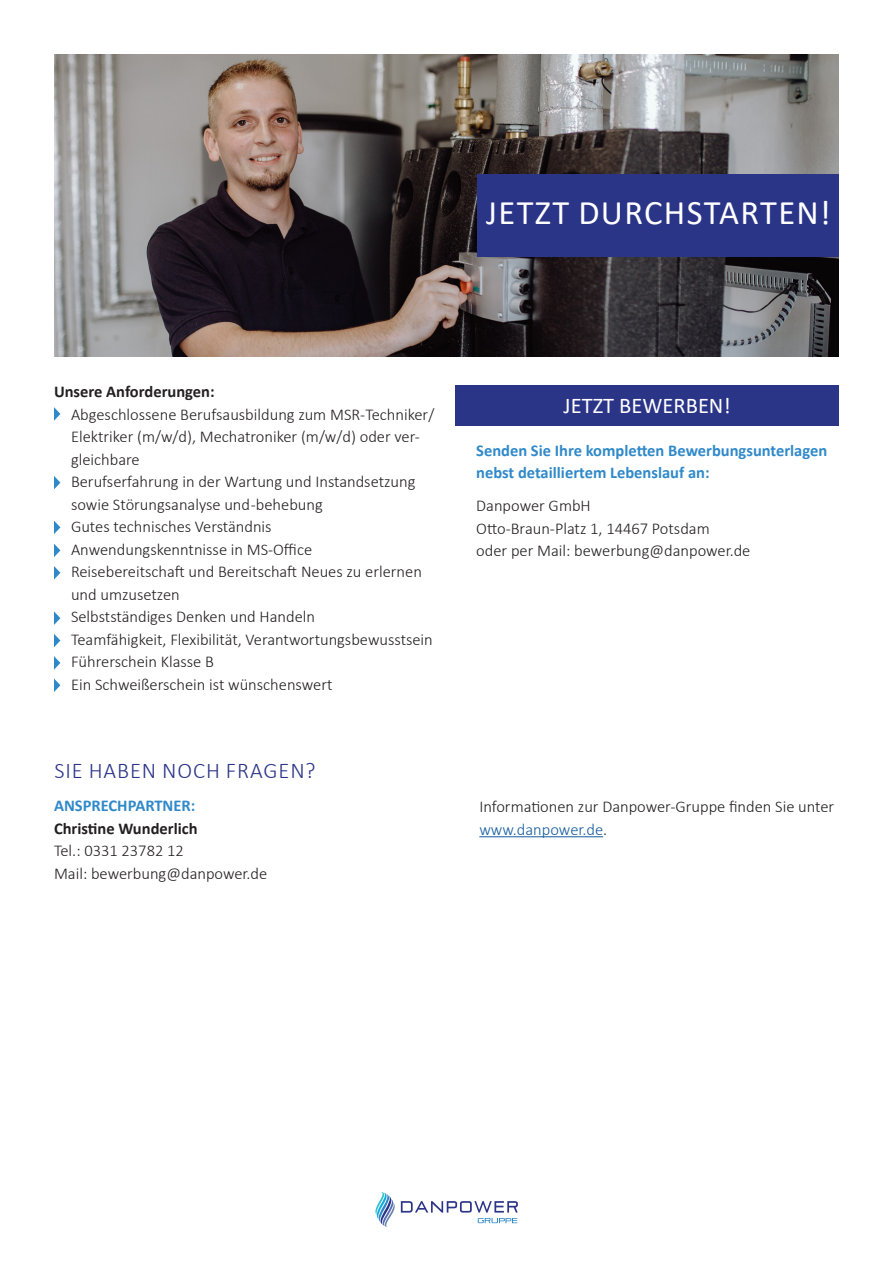
<style>
.page{position:relative;width:893px;height:1263px;background:#fff}
.page>*{position:absolute;margin:0;border:0;box-sizing:border-box;transform-origin:0 0}
.t1{font:34.5px "Calibri";letter-spacing:.04em;color:#fff}
.t2{font:300 22.5px "Calibri";letter-spacing:.04em;color:#2b3588}
.t3{font:22.5px "Calibri";color:#fff}
.t4{font:300 16.5px/22.5px "Calibri";color:#231f20}
.t5{font:700 16.5px/22.5px "Calibri";color:#2f89c9}
.t6{font:700 16.5px "Calibri";color:#231f20}
.s1{color:#175d9e}
</style>
<div class="page">
<svg style="left:401px;top:1201px;width:117px;height:11px"></svg>
<svg style="left:478px;top:1218px;width:39px;height:5px"></svg>
<svg style="left:375px;top:1192px;width:20px;height:35px"></svg>
<hr style="left:479px;top:836px;width:124px;height:1px;background:#175d9e">
<div style="left:455px;top:385px;width:384px;height:40px;background:#2b3588"></div>
<svg style="left:54px;top:407px;width:6px;height:14px"></svg>
<svg style="left:54px;top:476px;width:6px;height:13px"></svg>
<svg style="left:54px;top:634px;width:6px;height:13px"></svg>
<img style="left:54px;top:54px;width:785px;height:302px">
<div style="left:477px;top:174px;width:362px;height:82px;background:#2b3588"></div>
<svg style="left:54px;top:521px;width:6px;height:13px"></svg>
<svg style="left:54px;top:544px;width:6px;height:13px"></svg>
<svg style="left:54px;top:566px;width:6px;height:13px"></svg>
<svg style="left:54px;top:611px;width:6px;height:14px"></svg>
<svg style="left:54px;top:678px;width:6px;height:14px"></svg>
<svg style="left:54px;top:656px;width:6px;height:14px"></svg>
<p class="t1" style="left:486px;top:189px;width:346px">JETZT DURCHSTARTEN!</p>
<p class="t6" style="left:54px;top:380px;width:162px">Unsere Anforderungen:</p>
<p class="t4" style="left:71px;top:403px;width:365px">Abgeschlossene Berufsausbildung zum MSR-Techniker/<br>Elektriker (m/w/d), Mechatroniker (m/w/d) oder ver&shy;gleichbare</p>
<p class="t4" style="left:71px;top:470px;width:346px">Berufserfahrung in der Wartung und Instandsetzung sowie Störungsanalyse und -behebung</p>
<p class="t4" style="left:71px;top:515px;width:202px">Gutes technisches Verständnis</p>
<p class="t4" style="left:71px;top:538px;width:243px">Anwendungskenntnisse in MS-Office</p>
<p class="t4" style="left:71px;top:560px;width:352px">Reisebereitschaft und Bereitschaft Neues zu erlernen und umzusetzen</p>
<p class="t4" style="left:71px;top:605px;width:246px">Selbstständiges Denken und Handeln</p>
<p class="t4" style="left:71px;top:628px;width:363px">Teamfähigkeit, Flexibilität, Verantwortungsbewusstsein</p>
<p class="t4" style="left:71px;top:650px;width:144px">Führerschein Klasse B</p>
<p class="t4" style="left:71px;top:673px;width:263px">Ein Schweißerschein ist wünschenswert</p>
<p class="t2" style="left:54px;top:757px;width:263px">SIE HABEN NOCH FRAGEN?</p>
<p class="t5" style="left:54px;top:794px;width:143px">ANSPRECHPARTNER:</p>
<p class="t6" style="left:54px;top:816px;width:145px">Christine Wunderlich</p>
<p class="t4" style="left:54px;top:839px;width:131px">Tel.: 0331 23782 12</p>
<p class="t4" style="left:54px;top:862px;width:215px">Mail: bewerbung@danpower.de</p>
<p class="t3" style="left:564px;top:390px;width:169px">JETZT BEWERBEN!</p>
<p class="t5" style="left:476px;top:439px;width:352px">Senden Sie Ihre kompletten Bewerbungsunterlagen nebst detailliertem Lebenslauf an:</p>
<p class="t4" style="left:476px;top:494px;width:116px">Danpower GmbH</p>
<p class="t4" style="left:476px;top:517px;width:235px">Otto-Braun-Platz 1, 14467 Potsdam</p>
<p class="t4" style="left:476px;top:539px;width:276px">oder per Mail: bewerbung@danpower.de</p>
<p class="t4" style="left:479px;top:795px;width:356px">Informationen zur Danpower-Gruppe finden Sie unter <span class="s1">www.danpower.de</span>.</p>
</div>
